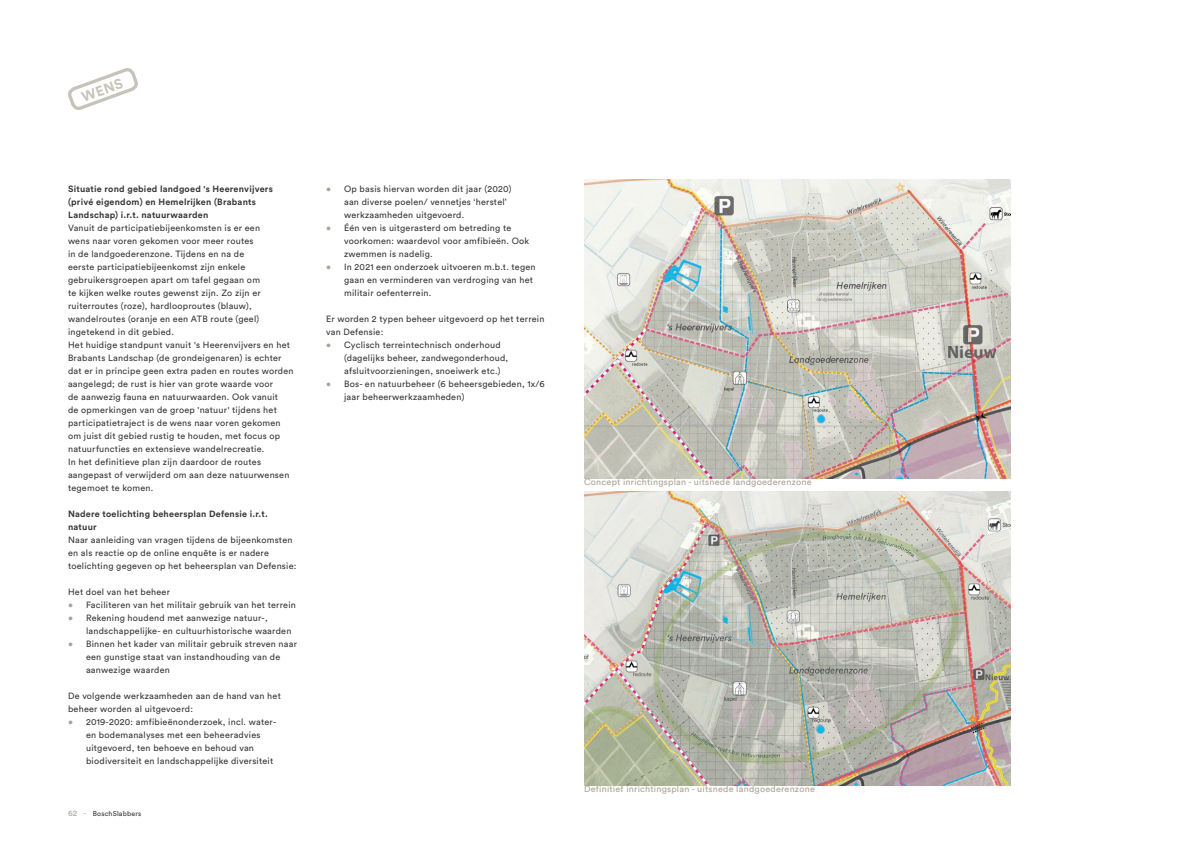
<style>
.page{position:relative;width:1191px;height:842px;background:#fff}
.page>*{position:absolute;margin:0;border:0;box-sizing:border-box;transform-origin:0 0}
.t1{font:700 14px "Circular Std";color:#c7c3ba}
.t2{font:9px/13px "Circular Std";letter-spacing:.025em;color:#383839}
.t3{font:700 9px/13px "Circular Std";letter-spacing:.025em;color:#383839}
.t4{font:9px "Circular Std";letter-spacing:.025em;color:#aaa497}
.t5{font:7px "Circular Std";letter-spacing:.025em;color:#383839}
.s1{color:#aaa497}
.s2{font-size:8px;color:#aaa497}
</style>
<div class="page">
<img style="left:584px;top:179px;width:426px;height:299px">
<svg style="left:68px;top:68px;width:70px;height:42px"></svg>
<img style="left:584px;top:491px;width:426px;height:295px">
<h1 class="t1" style="left:79px;top:89px;width:44px;rotate:-20deg">WENS</h1>
<p class="t3" style="left:68px;top:182px;width:206px">Situatie rond gebied landgoed 's Heerenvijvers (privé eigendom) en Hemelrijken (Brabants<br>Landschap) i.r.t. natuurwaarden</p>
<p class="t2" style="left:68px;top:221px;width:227px">Vanuit de participatiebijeenkomsten is er een<br>wens naar voren gekomen voor meer routes<br>in de landgoederenzone. Tijdens en na de<br>eerste participatiebijeenkomst zijn enkele gebruikersgroepen apart om tafel gegaan om<br>te kijken welke routes gewenst zijn. Zo zijn er ruiterroutes (roze), hardlooproutes (blauw), wandelroutes (oranje en een ATB route (geel) ingetekend in dit gebied.<br>Het huidige standpunt vanuit 's Heerenvijvers en het Brabants Landschap (de grondeigenaren) is echter dat er in principe geen extra paden en routes worden aangelegd; de rust is hier van grote waarde voor<br>de aanwezig fauna en natuurwaarden. Ook vanuit<br>de opmerkingen van de groep 'natuur' tijdens het participatietraject is de wens naar voren gekomen om juist dit gebied rustig te houden, met focus op natuurfuncties en extensieve wandelrecreatie.<br>In het definitieve plan zijn daardoor de routes aangepast of verwijderd om aan deze natuurwensen tegemoet te komen.</p>
<p class="t3" style="left:68px;top:507px;width:201px">Nadere toelichting beheersplan Defensie i.r.t. natuur</p>
<p class="t2" style="left:68px;top:533px;width:230px">Naar aanleiding van vragen tijdens de bijeenkomsten en als reactie op de online enquête is er nadere toelichting gegeven op het beheersplan van Defensie:</p>
<p class="t2" style="left:68px;top:585px;width:103px">Het doel van het beheer</p>
<p class="t2" style="left:68px;top:598px;width:229px"><span class="s1">•</span> Faciliteren van het militair gebruik van het terrein</p>
<p class="t2" style="left:86px;top:611px;width:207px;text-indent:-18px"><span class="s1">•</span> Rekening houdend met aanwezige natuur-, landschappelijke- en cultuurhistorische waarden</p>
<p class="t2" style="left:86px;top:637px;width:212px;text-indent:-18px"><span class="s1">•</span> Binnen het kader van militair gebruik streven naar een gunstige staat van instandhouding van de aanwezige waarden</p>
<p class="t2" style="left:68px;top:689px;width:214px">De volgende werkzaamheden aan de hand van het beheer worden al uitgevoerd:</p>
<p class="t2" style="left:86px;top:715px;width:192px;text-indent:-18px"><span class="s1">•</span> 2019-2020: amfibieënonderzoek, incl. water&shy;en bodemanalyses met een beheeradvies uitgevoerd, ten behoeve en behoud van biodiversiteit en landschappelijke diversiteit</p>
<p class="t5" style="left:68px;top:809px;width:75px"><span class="s2">62 -</span> BoschSlabbers</p>
<p class="t2" style="left:344px;top:182px;width:169px;text-indent:-18px"><span class="s1">•</span> Op basis hiervan worden dit jaar (2020) aan diverse poelen/ vennetjes ‘herstel’ werkzaamheden uitgevoerd.</p>
<p class="t2" style="left:344px;top:221px;width:187px;text-indent:-18px"><span class="s1">•</span> Één ven is uitgerasterd om betreding te voorkomen: waardevol voor amfibieën. Ook zwemmen is nadelig.</p>
<p class="t2" style="left:344px;top:260px;width:193px;text-indent:-18px"><span class="s1">•</span> In 2021 een onderzoek uitvoeren m.b.t. tegen gaan en verminderen van verdroging van het militair oefenterrein.</p>
<p class="t2" style="left:326px;top:312px;width:220px">Er worden 2 typen beheer uitgevoerd op het terrein van Defensie:</p>
<p class="t2" style="left:344px;top:338px;width:166px;text-indent:-18px"><span class="s1">•</span> Cyclisch terreintechnisch onderhoud (dagelijks beheer, zandwegonderhoud, afsluitvoorzieningen, snoeiwerk etc.)</p>
<p class="t2" style="left:344px;top:377px;width:202px;text-indent:-18px"><span class="s1">•</span> Bos- en natuurbeheer (6 beheersgebieden, 1x/6 jaar beheerwerkzaamheden)</p>
<p class="t4" style="left:584px;top:477px;width:229px">Concept inrichtingsplan - uitsnede landgoederenzone</p>
<p class="t4" style="left:584px;top:784px;width:232px">Definitief inrichtingsplan - uitsnede landgoederenzone</p>
</div>
